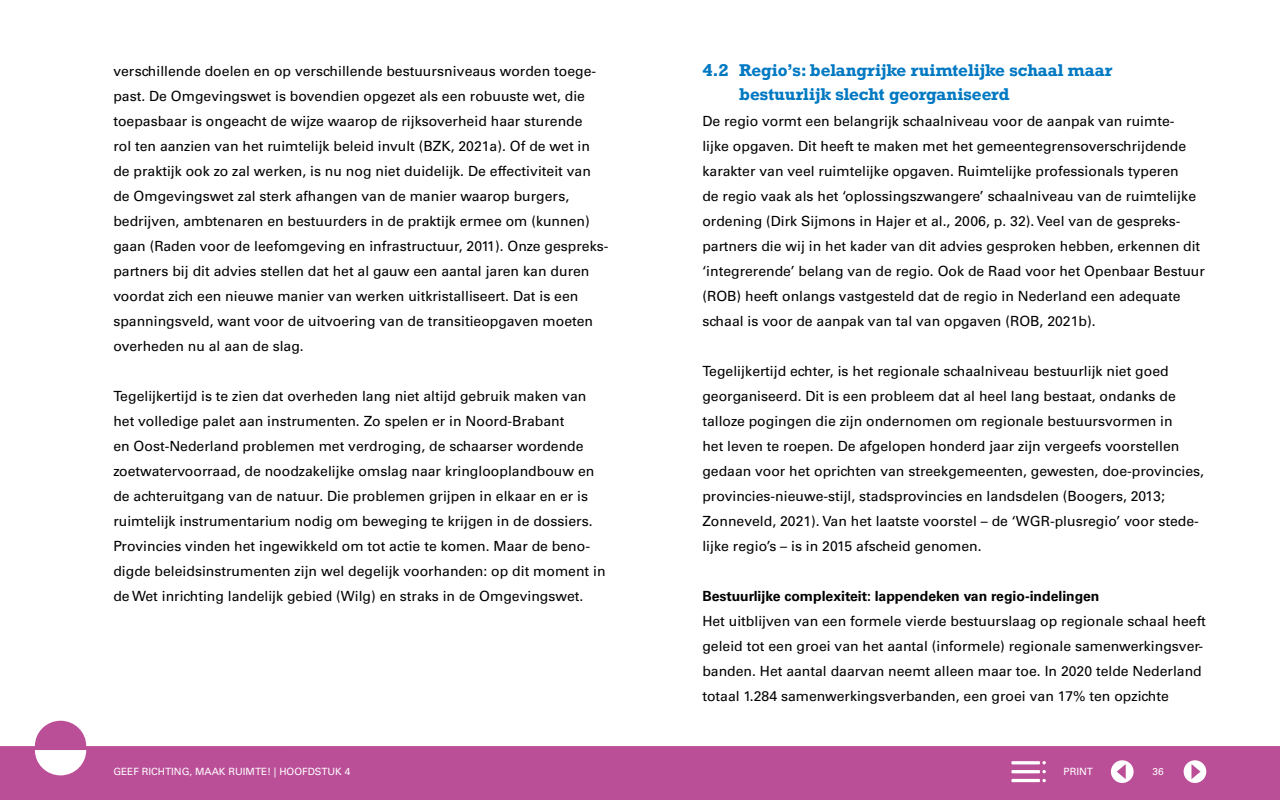
<style>
.page{position:relative;width:1280px;height:800px;background:#fff}
.page>*{position:absolute;margin:0;border:0;box-sizing:border-box;transform-origin:0 0}
.Paragraafkop_rockwel{font:700 16px/24px "Rockwell";color:#0079c2}
.platte_tekst__P{font:14px/25px "Univers LT Std";color:#000}
.Alinea_kop_vet__H3{font:700 14px "Univers LT Std";color:#000}
.t1{font:10px "Univers LT Std";color:#fff}
</style>
<div class="page">
<svg style="left:0;top:721px;width:1280px;height:79px;fill:#ba4e97"></svg>
<div style="left:1111px;top:760px;width:23px;height:23px;background:#fff;border-radius:50%"></div>
<svg style="left:1117px;top:764px;width:9px;height:15px"></svg>
<div style="left:1184px;top:760px;width:22px;height:23px;background:#fff;border-radius:50%"></div>
<svg style="left:1191px;top:764px;width:10px;height:15px"></svg>
<svg style="left:1042px;top:779px;width:4px;height:3px"></svg>
<hr style="left:1011px;top:779px;width:29px;height:3px;background:#fff">
<hr style="left:1011px;top:770px;width:29px;height:3px;background:#fff">
<svg style="left:1042px;top:770px;width:4px;height:3px"></svg>
<hr style="left:1011px;top:761px;width:29px;height:3px;background:#fff">
<svg style="left:1042px;top:761px;width:4px;height:3px"></svg>
<p class="platte_tekst__P" style="left:113px;top:59px;width:496px">verschillende doelen en op verschillende bestuursniveaus worden toege&shy;past. De Omgevingswet is bovendien opgezet als een robuuste wet, die toepasbaar is ongeacht de wijze waarop de rijksoverheid haar sturende<br>rol ten aanzien van het ruimtelijk beleid invult (BZK, 2021a). Of de wet in de praktijk ook zo zal werken, is nu nog niet duidelijk. De effectiviteit van de Omgevingswet zal sterk afhangen van de manier waarop burgers, bedrijven, ambtenaren en bestuurders in de praktijk ermee om (kunnen) gaan (Raden voor de leefomgeving en infrastructuur, 2011). Onze gespreks&shy;partners bij dit advies stellen dat het al gauw een aantal jaren kan duren voordat zich een nieuwe manier van werken uitkristalliseert. Dat is een spanningsveld, want voor de uitvoering van de transitieopgaven moeten overheden nu al aan de slag.</p>
<p class="platte_tekst__P" style="left:113px;top:384px;width:494px">Tegelijkertijd is te zien dat overheden lang niet altijd gebruik maken van het volledige palet aan instrumenten. Zo spelen er in Noord-Brabant<br>en Oost-Nederland problemen met verdroging, de schaarser wordende zoetwatervoorraad, de noodzakelijke omslag naar kringlooplandbouw en de achteruitgang van de natuur. Die problemen grijpen in elkaar en er is ruimtelijk instrumentarium nodig om beweging te krijgen in de dossiers.<br>Provincies vinden het ingewikkeld om tot actie te komen. Maar de beno&shy;digde beleidsinstrumenten zijn wel degelijk voorhanden: op dit moment in de Wet inrichting landelijk gebied (Wilg) en straks in de Omgevingswet.</p>
<h2 class="Paragraafkop_rockwel" style="left:739px;top:58px;width:375px;text-indent:-37px">4.2 Regio’s: belangrijke ruimtelijke schaal maar bestuurlijk slecht georganiseerd</h2>
<p class="platte_tekst__P" style="left:702px;top:109px;width:504px">De regio vormt een belangrijk schaalniveau voor de aanpak van ruimte-<br>lijke opgaven. Dit heeft te maken met het gemeentegrensoverschrijdende karakter van veel ruimtelijke opgaven. Ruimtelijke professionals typeren<br>de regio vaak als het ‘oplossingszwangere’ schaalniveau van de ruimtelijke ordening (Dirk Sijmons in Hajer et al., 2006, p. 32). Veel van de gespreks&shy;partners die wij in het kader van dit advies gesproken hebben, erkennen dit ‘integrerende’ belang van de regio. Ook de Raad voor het Openbaar Bestuur (ROB) heeft onlangs vastgesteld dat de regio in Nederland een adequate schaal is voor de aanpak van tal van opgaven (ROB, 2021b).</p>
<p class="platte_tekst__P" style="left:702px;top:359px;width:503px">Tegelijkertijd echter, is het regionale schaalniveau bestuurlijk niet goed georganiseerd. Dit is een probleem dat al heel lang bestaat, ondanks de talloze pogingen die zijn ondernomen om regionale bestuursvormen in<br>het leven te roepen. De afgelopen honderd jaar zijn vergeefs voorstellen gedaan voor het oprichten van streekgemeenten, gewesten, doe-provincies, provincies-nieuwe-stijl, stadsprovincies en landsdelen (Boogers, 2013; Zonneveld, 2021). Van het laatste voorstel – de ‘WGR-plusregio’ voor stede&shy;lijke regio’s – is in 2015 afscheid genomen.</p>
<h3 class="Alinea_kop_vet__H3" style="left:702px;top:588px;width:399px">Bestuurlijke complexiteit: lappendeken van regio-indelingen</h3>
<p class="platte_tekst__P" style="left:702px;top:609px;width:505px">Het uitblijven van een formele vierde bestuurslaag op regionale schaal heeft geleid tot een groei van het aantal (informele) regionale samenwerkingsver&shy;banden. Het aantal daarvan neemt alleen maar toe. In 2020 telde Nederland totaal 1.284 samenwerkingsverbanden, een groei van 17% ten opzichte</p>
<p class="t1" style="left:113px;top:766px;width:238px">GEEF RICHTING, MAAK RUIMTE! | HOOFDSTUK 4</p>
<p class="t1" style="left:1064px;top:765px;width:31px">PRINT</p>
<p class="t1" style="left:1153px;top:766px;width:13px">36</p>
</div>
